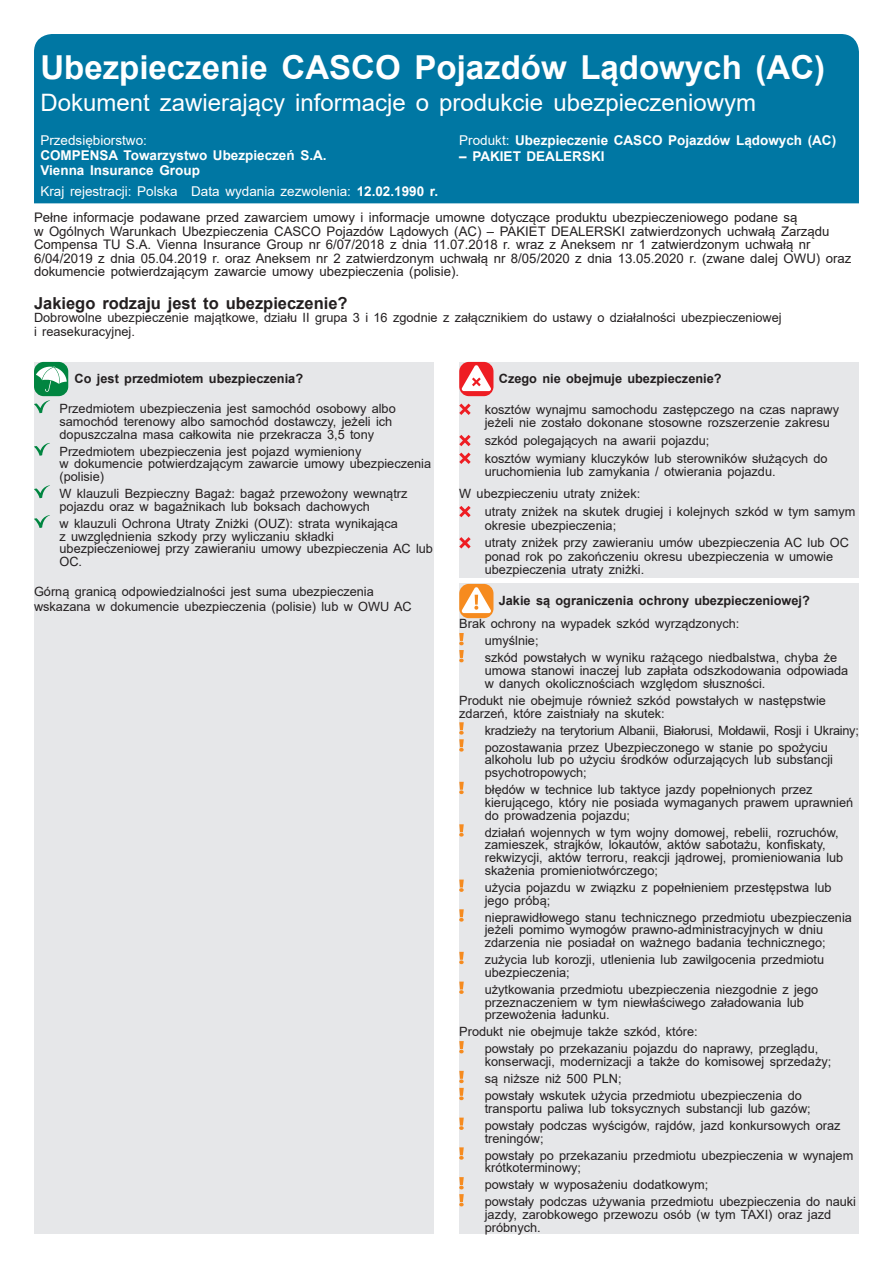
<style>
.page{position:relative;width:893px;height:1263px;background:#fff}
.page>*{position:absolute;margin:0;border:0;box-sizing:border-box;transform-origin:0 0}
.t1{font:700 33px "Arial";color:#fff}
.t2{font:24px "Arial";color:#fff}
.t3{font:700 16.5px "Arial";color:#231f20}
.t4{font:700 13.5px/15px "Arial";color:#fff}
.t5{font:13.5px "Arial";color:#fff}
.t6{font:13.2px/13.5px "Arial";color:#231f20}
.t7{font:12.75px/12.8px "Arial";color:#231f20}
.t8{font:12.75px/17px "Arial";letter-spacing:-.02em;color:#231f20}
.t9{font:700 12.75px "Arial";color:#231f20}
.s1{font-weight:700}
.s2{font-weight:400}
</style>
<div class="page">
<div style="left:34px;top:362px;width:400px;height:872px;background:#e6e7e9"></div>
<div style="left:459px;top:362px;width:400px;height:215px;background:#e6e7e9"></div>
<div style="left:459px;top:584px;width:400px;height:650px;background:#e6e7e9"></div>
<div style="left:34px;top:34px;width:825px;height:169px;background:#0077a3"></div>
<div style="left:34px;top:362px;width:34px;height:34px;background:#008540;border-radius:10px"></div>
<svg style="left:36px;top:366px;width:31px;height:26px"></svg>
<svg style="left:34px;top:400px;width:16px;height:13px"></svg>
<svg style="left:34px;top:443px;width:16px;height:13px"></svg>
<svg style="left:34px;top:485px;width:16px;height:13px"></svg>
<svg style="left:34px;top:515px;width:16px;height:13px"></svg>
<svg style="left:459px;top:362px;width:34px;height:34px"></svg>
<svg style="left:461px;top:365px;width:30px;height:26px"></svg>
<svg style="left:459px;top:404px;width:12px;height:11px"></svg>
<svg style="left:459px;top:435px;width:12px;height:11px"></svg>
<svg style="left:459px;top:453px;width:12px;height:11px"></svg>
<svg style="left:459px;top:506px;width:12px;height:11px"></svg>
<svg style="left:459px;top:537px;width:12px;height:11px"></svg>
<svg style="left:459px;top:584px;width:34px;height:34px"></svg>
<svg style="left:461px;top:587px;width:30px;height:26px"></svg>
<svg style="left:459px;top:633px;width:5px;height:29px"></svg>
<svg style="left:459px;top:722px;width:5px;height:30px"></svg>
<svg style="left:459px;top:782px;width:5px;height:12px"></svg>
<svg style="left:459px;top:824px;width:5px;height:13px"></svg>
<svg style="left:459px;top:879px;width:5px;height:13px"></svg>
<svg style="left:459px;top:909px;width:5px;height:13px"></svg>
<svg style="left:459px;top:952px;width:5px;height:12px"></svg>
<svg style="left:459px;top:981px;width:5px;height:13px"></svg>
<svg style="left:459px;top:1041px;width:5px;height:12px"></svg>
<svg style="left:459px;top:1071px;width:5px;height:29px"></svg>
<svg style="left:459px;top:1117px;width:5px;height:13px"></svg>
<svg style="left:459px;top:1147px;width:5px;height:13px"></svg>
<svg style="left:459px;top:1177px;width:5px;height:29px"></svg>
<h1 class="t1" style="left:40px;top:44px;width:786px">Ubezpieczenie CASCO Pojazdów Lądowych (AC)</h1>
<h2 class="t2" style="left:40px;top:86px;width:717px">Dokument zawierający informacje o produkcie ubezpieczeniowym</h2>
<p class="t5" style="left:40px;top:131px;width:108px">Przedsiębiorstwo:</p>
<p class="t4" style="left:40px;top:148px;width:288px">COMPENSA Towarzystwo Ubezpieczeń S.A.<br>Vienna Insurance Group</p>
<p class="t5" style="left:40px;top:182px;width:399px">Kraj rejestracji: Polska Data wydania zezwolenia: <span class="s1">12.02.1990 r.</span></p>
<p class="t6" style="left:34px;top:211px;width:819px">Pełne informacje podawane przed zawarciem umowy i informacje umowne dotyczące produktu ubezpieczeniowego podane są<br>w Ogólnych Warunkach Ubezpieczenia CASCO Pojazdów Lądowych (AC) – PAKIET DEALERSKI zatwierdzonych uchwałą Zarządu Compensa TU S.A. Vienna Insurance Group nr 6/07/2018 z dnia 11.07.2018 r. wraz z Aneksem nr 1 zatwierdzonym uchwałą nr 6/04/2019 z dnia 05.04.2019 r. oraz Aneksem nr 2 zatwierdzonym uchwałą nr 8/05/2020 z dnia 13.05.2020 r. (zwane dalej OWU) oraz dokumencie potwierdzającym zawarcie umowy ubezpieczenia (polisie).</p>
<p class="t3" style="left:34px;top:291px;width:315px">Jakiego rodzaju jest to ubezpieczenie?</p>
<p class="t7" style="left:34px;top:311px;width:749px;line-height:13.5px">Dobrowolne ubezpieczenie majątkowe, działu II grupa 3 i 16 zgodnie z załącznikiem do ustawy o działalności ubezpieczeniowej i reasekuracyjnej.</p>
<p class="t4" style="left:459px;top:133px;width:378px"><span class="s2">Produkt:</span> Ubezpieczenie CASCO Pojazdów Lądowych (AC)</p>
<p class="t4" style="left:459px;top:149px;width:147px">– PAKIET DEALERSKI</p>
<p class="t9" style="left:75px;top:370px;width:230px">Co jest przedmiotem ubezpieczenia?</p>
<p class="t7" style="left:60px;top:402px;width:338px">Przedmiotem ubezpieczenia jest samochód osobowy albo samochód terenowy albo samochód dostawczy, jeżeli ich dopuszczalna masa całkowita nie przekracza 3,5 tony</p>
<p class="t7" style="left:60px;top:445px;width:373px">Przedmiotem ubezpieczenia jest pojazd wymieniony<br>w dokumencie potwierdzającym zawarcie umowy ubezpieczenia (polisie)</p>
<p class="t7" style="left:60px;top:487px;width:349px">W klauzuli Bezpieczny Bagaż: bagaż przewożony wewnątrz pojazdu oraz w bagażnikach lub boksach dachowych</p>
<p class="t7" style="left:60px;top:517px;width:375px">w klauzuli Ochrona Utraty Zniżki (OUZ): strata wynikająca<br>z uwzględnienia szkody przy wyliczaniu składki ubezpieczeniowej przy zawieraniu umowy ubezpieczenia AC lub OC.</p>
<p class="t7" style="left:34px;top:584px;width:379px;line-height:15.3px">Górną granicą odpowiedzialności jest suma ubezpieczenia wskazana w dokumencie ubezpieczenia (polisie) lub w OWU AC</p>
<p class="t9" style="left:499px;top:370px;width:224px">Czego nie obejmuje ubezpieczenie?</p>
<p class="t7" style="left:485px;top:403px;width:356px;line-height:13.5px">kosztów wynajmu samochodu zastępczego na czas naprawy jeżeli nie zostało dokonane stosowne rozszerzenie zakresu</p>
<p class="t7" style="left:485px;top:432px;width:344px;line-height:17.7px">szkód polegających na awarii pojazdu;<br>kosztów wymiany kluczyków lub sterowników służących do</p>
<p class="t7" style="left:459px;top:461px;width:318px;line-height:22px;text-indent:26px">uruchomienia lub zamykania / otwierania pojazdu.<br>W ubezpieczeniu utraty zniżek:</p>
<p class="t7" style="left:485px;top:505px;width:372px;line-height:13.5px">utraty zniżek na skutek drugiej i kolejnych szkód w tym samym okresie ubezpieczenia;</p>
<p class="t7" style="left:485px;top:536px;width:366px;line-height:13.5px">utraty zniżek przy zawieraniu umów ubezpieczenia AC lub OC ponad rok po zakończeniu okresu ubezpieczenia w umowie ubezpieczenia utraty zniżki.</p>
<p class="t9" style="left:499px;top:591px;width:313px">Jakie są ograniczenia ochrony ubezpieczeniowej?</p>
<p class="t7" style="left:485px;top:615px;width:354px;line-height:17px;text-indent:-26px">Brak ochrony na wypadek szkód wyrządzonych:<br>umyślnie;<br>szkód powstałych w wyniku rażącego niedbalstwa, chyba że</p>
<p class="t7" style="left:485px;top:664px;width:365px">umowa stanowi inaczej lub zapłata odszkodowania odpowiada w danych okolicznościach względom słuszności.</p>
<p class="t7" style="left:459px;top:694px;width:368px">Produkt nie obejmuje również szkód powstałych w następstwie zdarzeń, które zaistniały na skutek:</p>
<p class="t8" style="left:485px;top:721px;width:376px">kradzieży na terytorium Albanii, Białorusi, Mołdawii, Rosji i Ukrainy; pozostawania przez Ubezpieczonego w stanie po spożyciu</p>
<p class="t7" style="left:485px;top:753px;width:350px">alkoholu lub po użyciu środków odurzających lub substancji psychotropowych;</p>
<p class="t7" style="left:485px;top:783px;width:370px">błędów w technice lub taktyce jazdy popełnionych przez kierującego, który nie posiada wymaganych prawem uprawnień do prowadzenia pojazdu;</p>
<p class="t7" style="left:485px;top:826px;width:360px">działań wojennych w tym wojny domowej, rebelii, rozruchów, zamieszek, strajków, lokautów, aktów sabotażu, konfiskaty, rekwizycji, aktów terroru, reakcji jądrowej, promieniowania lub skażenia promieniotwórczego;</p>
<p class="t7" style="left:485px;top:881px;width:348px">użycia pojazdu w związku z popełnieniem przestępstwa lub jego próbą;</p>
<p class="t7" style="left:485px;top:911px;width:369px">nieprawidłowego stanu technicznego przedmiotu ubezpieczenia jeżeli pomimo wymogów prawno-administracyjnych w dniu zdarzenia nie posiadał on ważnego badania technicznego;</p>
<p class="t7" style="left:485px;top:953px;width:341px">zużycia lub korozji, utlenienia lub zawilgocenia przedmiotu ubezpieczenia;</p>
<p class="t7" style="left:485px;top:983px;width:335px">użytkowania przedmiotu ubezpieczenia niezgodnie z jego przeznaczeniem w tym niewłaściwego załadowania lub przewożenia ładunku.</p>
<p class="t7" style="left:485px;top:1023px;width:335px;line-height:17px;text-indent:-26px">Produkt nie obejmuje także szkód, które:<br>powstały po przekazaniu pojazdu do naprawy, przeglądu,</p>
<p class="t7" style="left:485px;top:1053px;width:348px;line-height:17px">konserwacji, modernizacji a także do komisowej sprzedaży; są niższe niż 500 PLN;<br>powstały wskutek użycia przedmiotu ubezpieczenia do</p>
<p class="t7" style="left:485px;top:1100px;width:357px;line-height:17px">transportu paliwa lub toksycznych substancji lub gazów; powstały podczas wyścigów, rajdów, jazd konkursowych oraz</p>
<p class="t7" style="left:485px;top:1130px;width:370px;line-height:17px">treningów;<br>powstały po przekazaniu przedmiotu ubezpieczenia w wynajem</p>
<p class="t7" style="left:485px;top:1159px;width:373px;line-height:17px">krótkoterminowy;<br>powstały w wyposażeniu dodatkowym;<br>powstały podczas używania przedmiotu ubezpieczenia do nauki</p>
<p class="t7" style="left:485px;top:1208px;width:348px">jazdy, zarobkowego przewozu osób (w tym TAXI) oraz jazd próbnych.</p>
</div>
